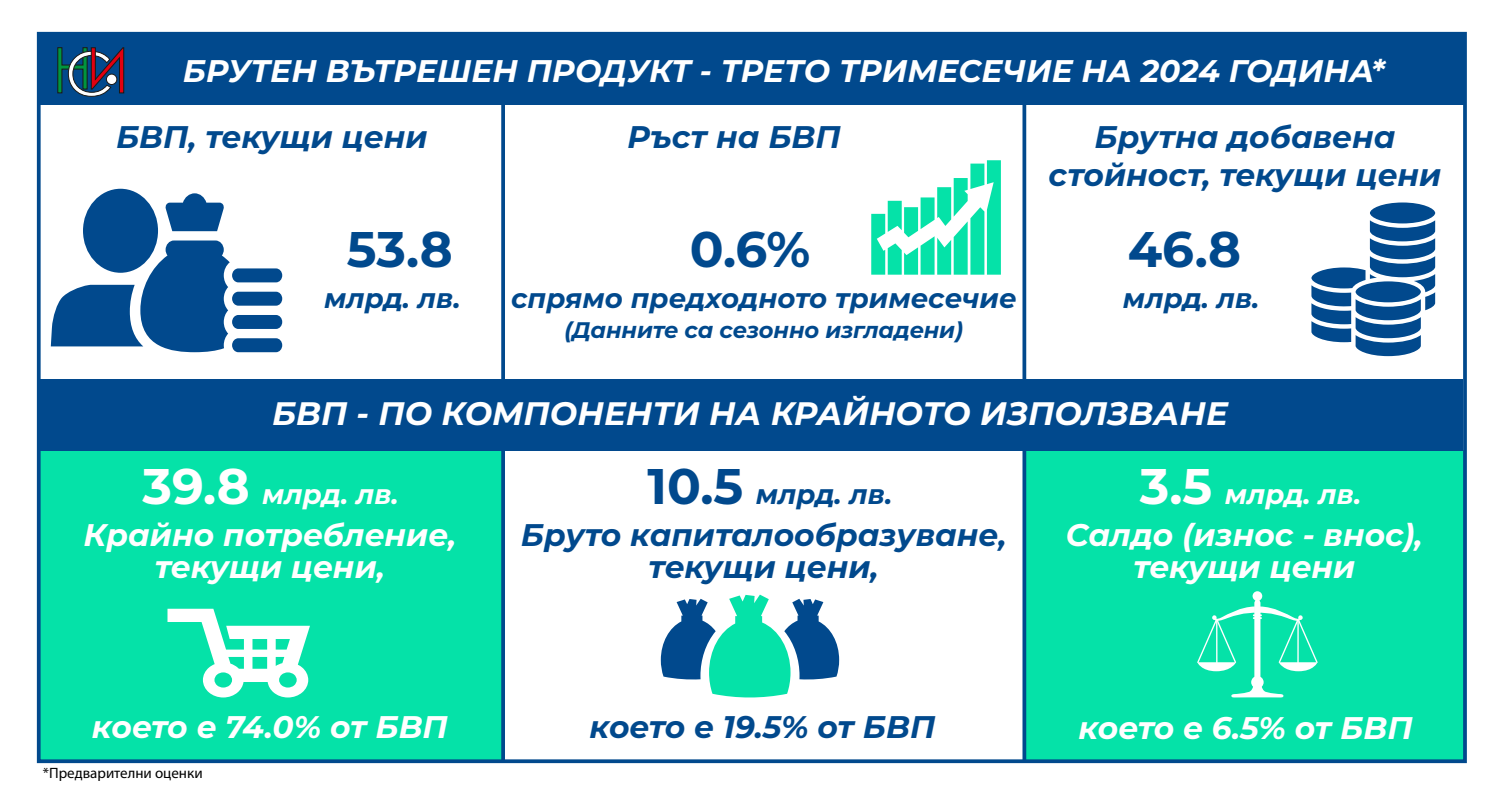
<style>
.page{position:relative;width:1500px;height:785px;background:#fff}
.page>*{position:absolute;margin:0;border:0;box-sizing:border-box;transform-origin:0 0}
.t1{font:700 50px "Montserrat";color:#01498d}
.t2{font:italic 700 32.5px "Montserrat";color:#fff}
.t3{font:italic 700 31.25px/32.5px "Montserrat";color:#fff;text-align:center}
.t4{font:italic 700 31.25px/37.5px "Montserrat";color:#01498d;text-align:center}
.t5{font:italic 700 31.25px "Montserrat";letter-spacing:-.02em;color:#fff}
.t6{font:italic 700 27.5px "Montserrat";color:#01498d}
.t7{font:italic 700 27.5px "Montserrat";color:#fff}
.t8{font:italic 700 22.5px "Montserrat";letter-spacing:-.005em;color:#01498d}
.t9{font:15px "Myriad Pro";color:#000}
.s1{font-style:normal;font-size:50px}
</style>
<div class="page">
<div style="left:39px;top:34px;width:1426px;height:71px;background:#01498d"></div>
<svg style="left:871px;top:160px;width:130px;height:115px"></svg>
<div style="left:83px;top:189px;width:75px;height:84px;background:#01498d;border-radius:50%"></div>
<svg style="left:51px;top:241px;width:179px;height:111px"></svg>
<div style="left:232px;top:338px;width:50px;height:14px;background:#01498d;border-radius:7px"></div>
<div style="left:232px;top:315px;width:50px;height:14px;background:#01498d;border-radius:7px"></div>
<div style="left:232px;top:292px;width:50px;height:14px;background:#01498d;border-radius:7px"></div>
<div style="left:232px;top:268px;width:50px;height:14px;background:#01498d;border-radius:7px"></div>
<svg style="left:165px;top:193px;width:59px;height:38px"></svg>
<svg style="left:661px;top:595px;width:178px;height:103px"></svg>
<div style="left:40px;top:450px;width:462px;height:310px;background:#05e2a8"></div>
<div style="left:1026px;top:450px;width:438px;height:310px;background:#05e2a8"></div>
<svg style="left:168px;top:609px;width:142px;height:88px"></svg>
<div style="left:1370px;top:202px;width:65px;height:21px;background:#01498d;border-radius:50%"></div>
<svg style="left:1311px;top:220px;width:124px;height:136px"></svg>
<svg style="left:57px;top:47px;width:67px;height:50px"></svg>
<div style="left:106px;top:74px;width:11px;height:11px;background:#fff;border-radius:50%"></div>
<div style="left:106px;top:74px;width:11px;height:11px;border:1px solid #1a1a18;border-radius:50%"></div>
<div style="left:39px;top:379px;width:1424px;height:72px;background:#01498d"></div>
<div style="left:37px;top:32px;width:1430px;height:731px;border:4px solid #01498d"></div>
<svg style="left:1022px;top:105px;width:4px;height:274px"></svg>
<svg style="left:501px;top:105px;width:4px;height:274px"></svg>
<svg style="left:1022px;top:451px;width:4px;height:309px"></svg>
<svg style="left:501px;top:451px;width:4px;height:311px"></svg>
<div style="left:1253px;top:591px;width:9px;height:10px;background:#fff;border-radius:50%"></div>
<svg style="left:1197px;top:597px;width:121px;height:101px"></svg>
<p class="t3" style="left:183px;top:53px;width:1203px">БРУТЕН ВЪТРЕШЕН ПРОДУКТ - ТРЕТО ТРИМЕСЕЧИЕ НА 2024 ГОДИНА*</p>
<p class="t4" style="left:116px;top:117px;width:313px">БВП, текущи цени</p>
<p class="t4" style="left:627px;top:117px;width:215px">Ръст на БВП</p>
<p class="t4" style="left:1049px;top:117px;width:394px">Брутна добавена стойност, текущи цени</p>
<h1 class="t1" style="left:1128px;top:213px;width:115px">46.8</h1>
<h1 class="t1" style="left:347px;top:213px;width:107px">53.8</h1>
<h1 class="t1" style="left:690px;top:213px;width:122px">0.6%</h1>
<p class="t6" style="left:324px;top:278px;width:138px">млрд. лв.</p>
<p class="t6" style="left:1123px;top:278px;width:138px">млрд. лв.</p>
<p class="t6" style="left:511px;top:278px;width:507px">спрямо предходното тримесечие</p>
<p class="t8" style="left:564px;top:314px;width:400px">(Данните са сезонно изгладени)</p>
<p class="t2" style="left:272px;top:390px;width:957px">БВП - ПО КОМПОНЕНТИ НА КРАЙНОТО ИЗПОЛЗВАНЕ</p>
<p class="t7" style="left:142px;top:475px;width:258px"><span class="s1">39.8</span> млрд. лв.</p>
<p class="t3" style="left:84px;top:517px;width:374px">Крайно потребление, текущи цени,</p>
<p class="t5" style="left:92px;top:705px;width:358px">което е 74.0% от БВП</p>
<p class="t9" style="left:43px;top:764px;width:161px">*Предварителни оценки</p>
<p class="t6" style="left:648px;top:475px;width:246px"><span class="s1">10.5</span> млрд. лв.</p>
<p class="t4" style="left:521px;top:517px;width:487px;line-height:32.5px">Бруто капиталообразуване, текущи цени,</p>
<p class="t4" style="left:590px;top:707px;width:347px">което е 19.5% от БВП</p>
<p class="t7" style="left:1140px;top:475px;width:223px"><span class="s1">3.5</span> млрд. лв.</p>
<p class="t3" style="left:1066px;top:517px;width:358px">Салдо (износ - внос), текущи цени</p>
<p class="t3" style="left:1078px;top:710px;width:336px">което е 6.5% от БВП</p>
</div>
